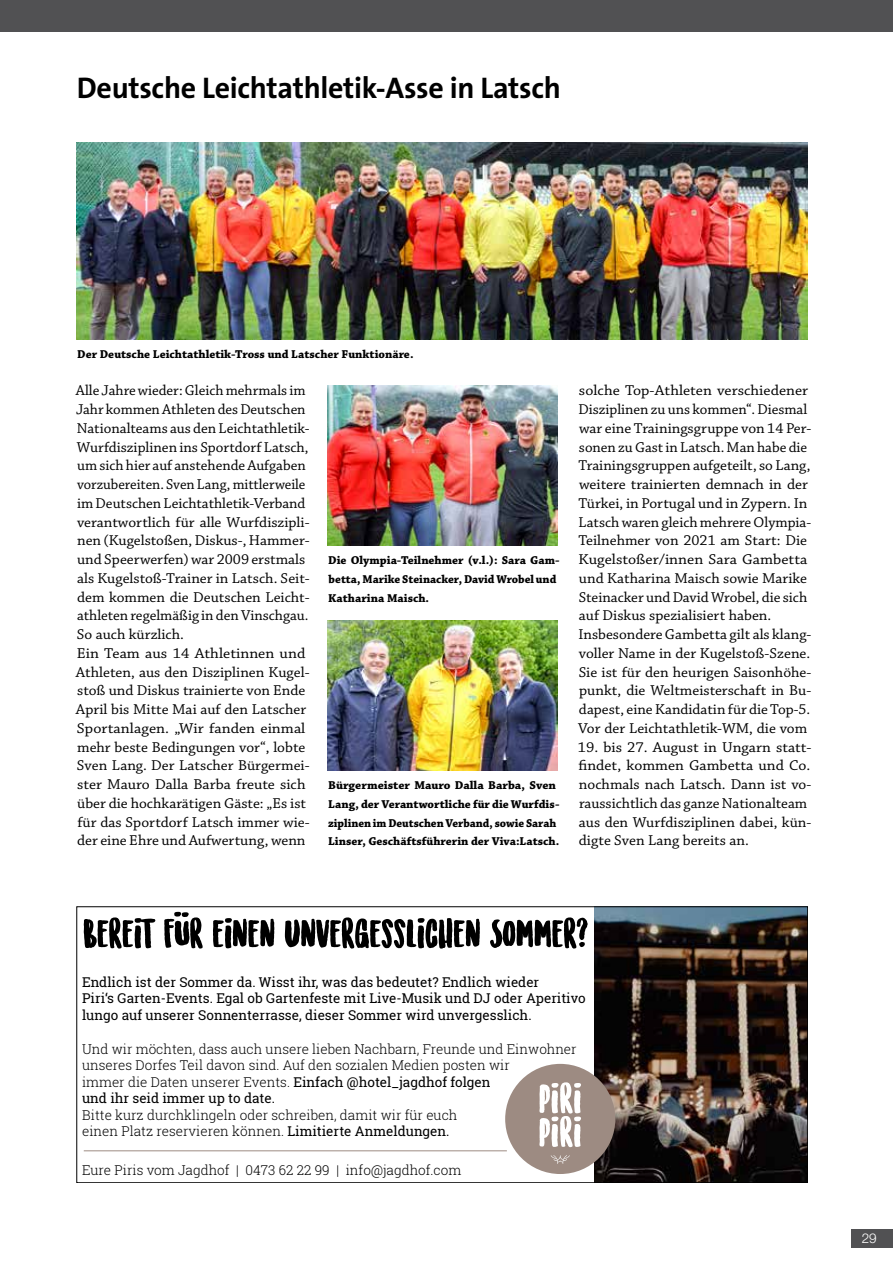
<style>
.page{position:relative;width:893px;height:1263px;background:#fff}
.page>*{position:absolute;margin:0;border:0;box-sizing:border-box;transform-origin:0 0}
.t1{font:700 30px "The Sans";letter-spacing:-.01em;color:#000}
.t2{font:15px/18.8px "Chaparral Pro";color:#000}
.t3{font:15px/18.8px "Chaparral Pro";color:#000;scale:1.06 1}
.t4{font:15px/18.8px "Chaparral Pro";color:#000;scale:1.05 1}
.t5{font:300 13.5px/16.5px "Roboto Slab";color:#000}
.t6{font:13.5px/16.5px "Roboto Slab";color:#000}
.t7{font:300 13.5px "Helvetica Neue LT Pro";color:#fff}
.t8{font:700 12px/18.8px "Chaparral Pro";color:#000}
.s1{font-weight:400}
</style>
<div class="page">
<div style="left:851px;top:1229px;width:42px;height:19px;background:#515153"></div>
<div style="left:0;top:0;width:893px;height:31px;background:#515153"></div>
<img style="left:327px;top:620px;width:230px;height:150px">
<img style="left:77px;top:142px;width:731px;height:197px">
<img style="left:327px;top:386px;width:230px;height:159px">
<svg style="left:84px;top:912px;width:504px;height:36px"></svg>
<img style="left:595px;top:908px;width:211px;height:273px">
<div style="left:505px;top:1064px;width:110px;height:110px;background:#9d8b82;border-radius:55px"></div>
<svg style="left:551px;top:1155px;width:19px;height:9px"></svg>
<svg style="left:539px;top:1082px;width:42px;height:65px"></svg>
<hr style="left:84px;top:1150px;width:423px;height:1px;background:#9d8b82">
<h1 class="t1" style="left:77px;top:63px;width:486px">Deutsche Leichtathletik-Asse in Latsch</h1>
<p class="t8" style="left:77px;top:345px;width:338px">Der Deutsche Leichtathletik-Tross und Latscher Funktionäre.</p>
<p class="t2" style="left:76px;top:382px;width:235px">Alle Jahre wieder: Gleich mehrmals im Jahr kommen Athleten des Deutschen Nationalteams aus den Leichtathletik-Wurfdisziplinen ins Sportdorf Latsch, um sich hier auf anstehende Aufgaben vorzubereiten. Sven Lang, mittlerweile im Deutschen Leichtathletik-Verband verantwortlich für alle Wurfdiszipli&shy;nen (Kugelstoßen, Diskus-, Hammer&shy;und Speerwerfen) war 2009 erstmals als Kugelstoß-Trainer in Latsch. Seit&shy;dem kommen die Deutschen Leicht&shy;athleten regelmäßig in den Vinschgau.<br>So auch kürzlich.<br>Ein Team aus 14 Athletinnen und Athleten, aus den Disziplinen Kugel&shy;stoß und Diskus trainierte von Ende April bis Mitte Mai auf den Latscher Sportanlagen. „Wir fanden einmal mehr beste Bedingungen vor“, lobte Sven Lang. Der Latscher Bürgermei&shy;ster Mauro Dalla Barba freute sich über die hochkarätigen Gäste: „Es ist für das Sportdorf Latsch immer wie&shy;der eine Ehre und Aufwertung, wenn</p>
<p class="t3" style="left:578px;top:382px;width:221px">solche Top-Athleten verschiedener Disziplinen zu uns kommen“. Diesmal war eine Trainingsgruppe von 14 Per&shy;sonen zu Gast in Latsch. Man habe die Trainingsgruppen aufgeteilt, so Lang, weitere trainierten demnach in der Türkei, in Portugal und in Zypern. In Latsch waren gleich mehrere Olympia-Teilnehmer von 2021 am Start: Die Kugelstoßer/innen Sara Gambetta und Katharina Maisch sowie Marike Steinacker und David Wrobel, die sich auf Diskus spezialisiert haben.<br>Insbesondere Gambetta gilt als klang&shy;voller Name in der Kugelstoß-Szene.<br>Sie ist für den heurigen Saisonhöhe&shy;punkt, die Weltmeisterschaft in Bu&shy;dapest, eine Kandidatin für die Top-5.<br>Vor der Leichtathletik-WM, die vom</p>
<p class="t8" style="left:328px;top:551px;width:233px">Die Olympia-Teilnehmer (v.l.): Sara Gam&shy;betta, Marike Steinacker, David Wrobel und<br>Katharina Maisch.</p>
<p class="t4" style="left:578px;top:738px;width:224px">19. bis 27. August in Ungarn statt&shy;findet, kommen Gambetta und Co. nochmals nach Latsch. Dann ist vo&shy;raussichtlich das ganze Nationalteam aus den Wurfdisziplinen dabei, kün&shy;digte Sven Lang bereits an.</p>
<p class="t8" style="left:328px;top:776px;width:233px">Bürgermeister Mauro Dalla Barba, Sven Lang, der Verantwortliche für die Wurfdis&shy;ziplinen im Deutschen Verband, sowie Sarah Linser, Geschäftsführerin der Viva:Latsch.</p>
<p class="t6" style="left:82px;top:973px;width:505px">Endlich ist der Sommer da. Wisst ihr, was das bedeutet? Endlich wieder<br>Piri‘s Garten-Events. Egal ob Gartenfeste mit Live-Musik und DJ oder Aperitivo lungo auf unserer Sonnenterrasse, dieser Sommer wird unvergesslich.</p>
<p class="t5" style="left:82px;top:1040px;width:496px">Und wir möchten, dass auch unsere lieben Nachbarn, Freunde und Einwohner unseres Dorfes Teil davon sind. Auf den sozialen Medien posten wir<br>immer die Daten unserer Events. <span class="s1">Einfach @hotel_jagdhof folgen<br>und ihr seid immer up to date.</span></p>
<p class="t5" style="left:82px;top:1106px;width:377px">Bitte kurz durchklingeln oder schreiben, damit wir für euch einen Platz reservieren können. <span class="s1">Limitierte Anmeldungen.</span></p>
<p class="t5" style="left:82px;top:1161px;width:381px">Eure Piris vom Jagdhof | 0473 62 22 99 | info@jagdhof.com</p>
<p class="t7" style="left:862px;top:1229px;width:16px">29</p>
</div>
